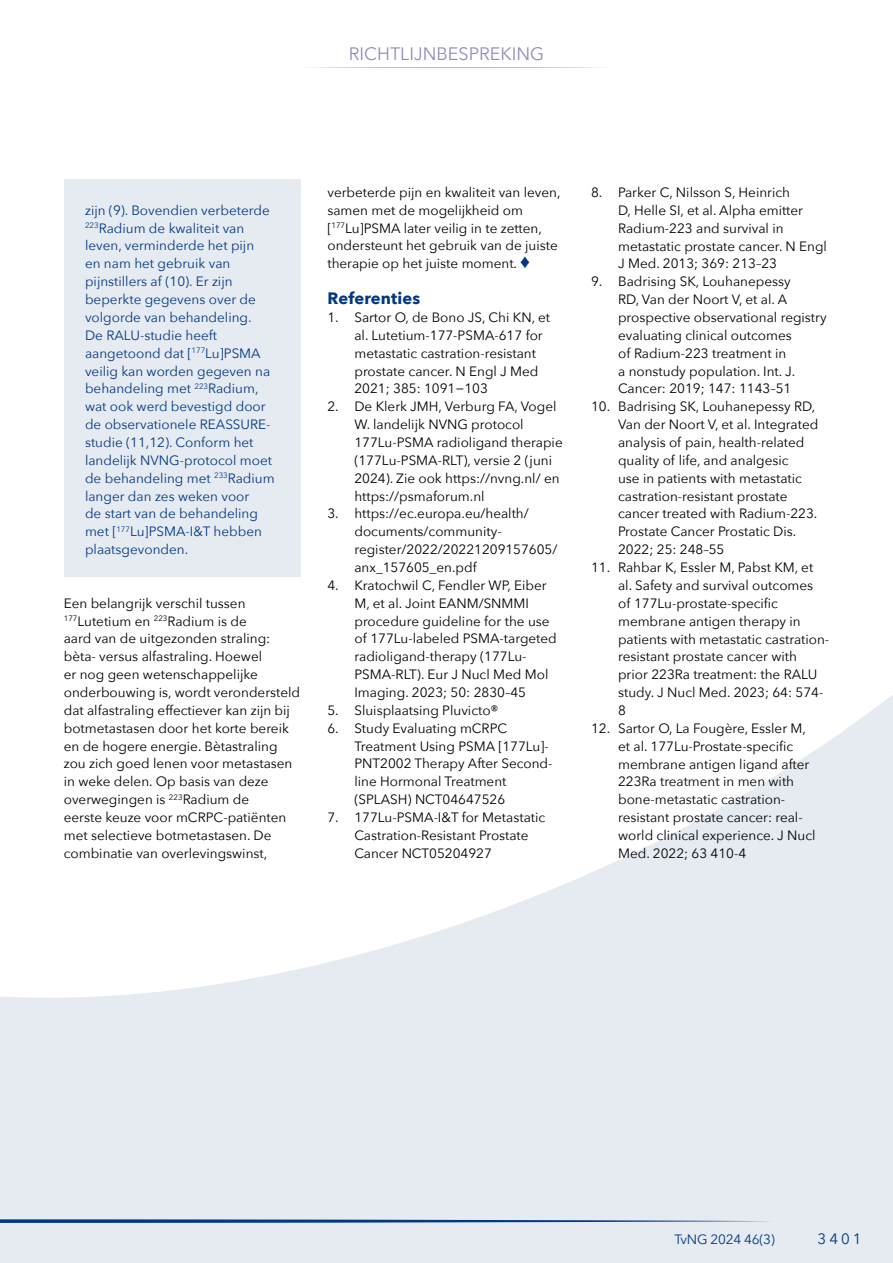
<style>
.page{position:relative;width:893px;height:1263px;background:#fff}
.page>*{position:absolute;margin:0;border:0;box-sizing:border-box;transform-origin:0 0}
.t1{font:18px "Avenir Next";color:#908eba}
.t2{font:700 16.5px "Avenir Next";letter-spacing:.01em;color:#003882}
.t3{font:15px "Avenir Next";color:#003882}
.t4{font:13.5px/17.9px "Avenir Next";color:#000}
.t5{font:13.5px/17.9px "Avenir Next";color:#003882}
.s1{color:#003882}
</style>
<div class="page">
<div style="left:0;top:544px;width:893px;height:719px;background:#e6ebf2"></div>
<svg style="left:456px;top:68px;width:437px;height:857px"></svg>
<div style="left:0;top:68px;width:456px;height:930px;background:#fff"></div>
<svg style="left:0;top:1219px;width:769px;height:4px"></svg>
<svg style="left:310px;top:67px;width:292px;height:1px"></svg>
<div style="left:65px;top:179px;width:236px;height:397px;background:#e6ebf2"></div>
<h1 class="t1" style="left:349px;top:38px;width:197px">RICHTLIJNBESPREKING</h1>
<p class="t5" style="left:85px;top:201px;width:191px">zijn (9). Bovendien verbeterde<br><sup>223</sup>Radium de kwaliteit van leven, verminderde het pijn<br>en nam het gebruik van pijnstillers af (10). Er zijn beperkte gegevens over de volgorde van behandeling.<br>De RALU-studie heeft aangetoond dat [<sup>177</sup>Lu]PSMA veilig kan worden gegeven na behandeling met <sup>223</sup>Radium, wat ook werd bevestigd door de observationele REASSURE&shy;studie (11,12). Conform het landelijk NVNG-protocol moet de behandeling met <sup>233</sup>Radium langer dan zes weken voor<br>de start van de behandeling met [<sup>177</sup>Lu]PSMA-I&amp;T hebben plaatsgevonden.</p>
<p class="t4" style="left:64px;top:593px;width:238px">Een belangrijk verschil tussen <sup>177</sup>Lutetium en <sup>223</sup>Radium is de<br>aard van de uitgezonden straling: bèta- versus alfastraling. Hoewel<br>er nog geen wetenschappelijke onderbouwing is, wordt verondersteld dat alfastraling effectiever kan zijn bij botmetastasen door het korte bereik en de hogere energie. Bètastraling zou zich goed lenen voor metastasen in weke delen. Op basis van deze overwegingen is <sup>223</sup>Radium de<br>eerste keuze voor mCRPC-patiënten met selectieve botmetastasen. De combinatie van overlevingswinst,</p>
<p class="t4" style="left:327px;top:183px;width:235px">verbeterde pijn en kwaliteit van leven, samen met de mogelijkheid om [<sup>177</sup>Lu]PSMA later veilig in te zetten, ondersteunt het gebruik van de juiste therapie op het juiste moment. <span class="s1">♦</span></p>
<p class="t2" style="left:327px;top:284px;width:94px">Referenties</p>
<p class="t4" style="left:354px;top:308px;width:197px;text-indent:-27px">1. Sartor O, de Bono JS, Chi KN, et al. Lutetium-177-PSMA-617 for metastatic castration-resistant prostate cancer. N Engl J Med<br>2021; 385: 1091−103</p>
<p class="t4" style="left:354px;top:397px;width:210px;text-indent:-27px">2. De Klerk JMH, Verburg FA, Vogel<br>W. landelijk NVNG protocol<br>177Lu-PSMA radioligand therapie (177Lu-PSMA-RLT), versie 2 (juni<br>2024). Zie ook https://nvng.nl/ en https://psmaforum.nl</p>
<p class="t4" style="left:354px;top:504px;width:205px;text-indent:-27px">3. https://ec.europa.eu/health/ documents/community&shy;register/2022/20221209157605/ anx_157605_en.pdf</p>
<p class="t4" style="left:354px;top:576px;width:204px;text-indent:-27px">4. Kratochwil C, Fendler WP, Eiber<br>M, et al. Joint EANM/SNMMI procedure guideline for the use of 177Lu-labeled PSMA-targeted radioligand-therapy (177Lu-<br>PSMA-RLT). Eur J Nucl Med Mol<br>Imaging. 2023; 50: 2830–45</p>
<p class="t4" style="left:327px;top:701px;width:173px">5. Sluisplaatsing Pluvicto®</p>
<p class="t4" style="left:354px;top:718px;width:200px;text-indent:-27px">6. Study Evaluating mCRPC<br>Treatment Using PSMA [177Lu]-<br>PNT2002 Therapy After Second&shy;line Hormonal Treatment (SPLASH) NCT04647526</p>
<p class="t4" style="left:354px;top:808px;width:192px;text-indent:-27px">7. 177Lu-PSMA-I&amp;T for Metastatic<br>Castration-Resistant Prostate<br>Cancer NCT05204927</p>
<p class="t4" style="left:618px;top:183px;width:210px;text-indent:-27px">8. Parker C, Nilsson S, Heinrich<br>D, Helle SI, et al. Alpha emitter<br>Radium-223 and survival in metastatic prostate cancer. N Engl<br>J Med. 2013; 369: 213–23</p>
<p class="t4" style="left:618px;top:272px;width:210px;text-indent:-27px">9. Badrising SK, Louhanepessy<br>RD, Van der Noort V, et al. A prospective observational registry evaluating clinical outcomes<br>of Radium-223 treatment in<br>a nonstudy population. Int. J.<br>Cancer: 2019; 147: 1143–51</p>
<p class="t4" style="left:618px;top:397px;width:202px;text-indent:-27px">10. Badrising SK, Louhanepessy RD,<br>Van der Noort V, et al. Integrated analysis of pain, health-related quality of life, and analgesic<br>use in patients with metastatic castration-resistant prostate cancer treated with Radium-223.<br>Prostate Cancer Prostatic Dis.<br>2022; 25: 248–55</p>
<p class="t4" style="left:618px;top:558px;width:213px;text-indent:-27px">11. Rahbar K, Essler M, Pabst KM, et al. Safety and survival outcomes<br>of 177Lu-prostate-specific membrane antigen therapy in patients with metastatic castration&shy;resistant prostate cancer with prior 223Ra treatment: the RALU study. J Nucl Med. 2023; 64: 574-<br>8</p>
<p class="t4" style="left:618px;top:719px;width:199px;text-indent:-27px">12. Sartor O, La Fougère, Essler M, et al. 177Lu-Prostate-specific membrane antigen ligand after<br>223Ra treatment in men with bone-metastatic castration&shy;resistant prostate cancer: real&shy;world clinical experience. J Nucl<br>Med. 2022; 63 410-4</p>
<p class="t5" style="left:674px;top:1230px;width:102px">TvNG 2024 46(3)</p>
<p class="t3" style="left:818px;top:1226px;width:45px">3401</p>
</div>
